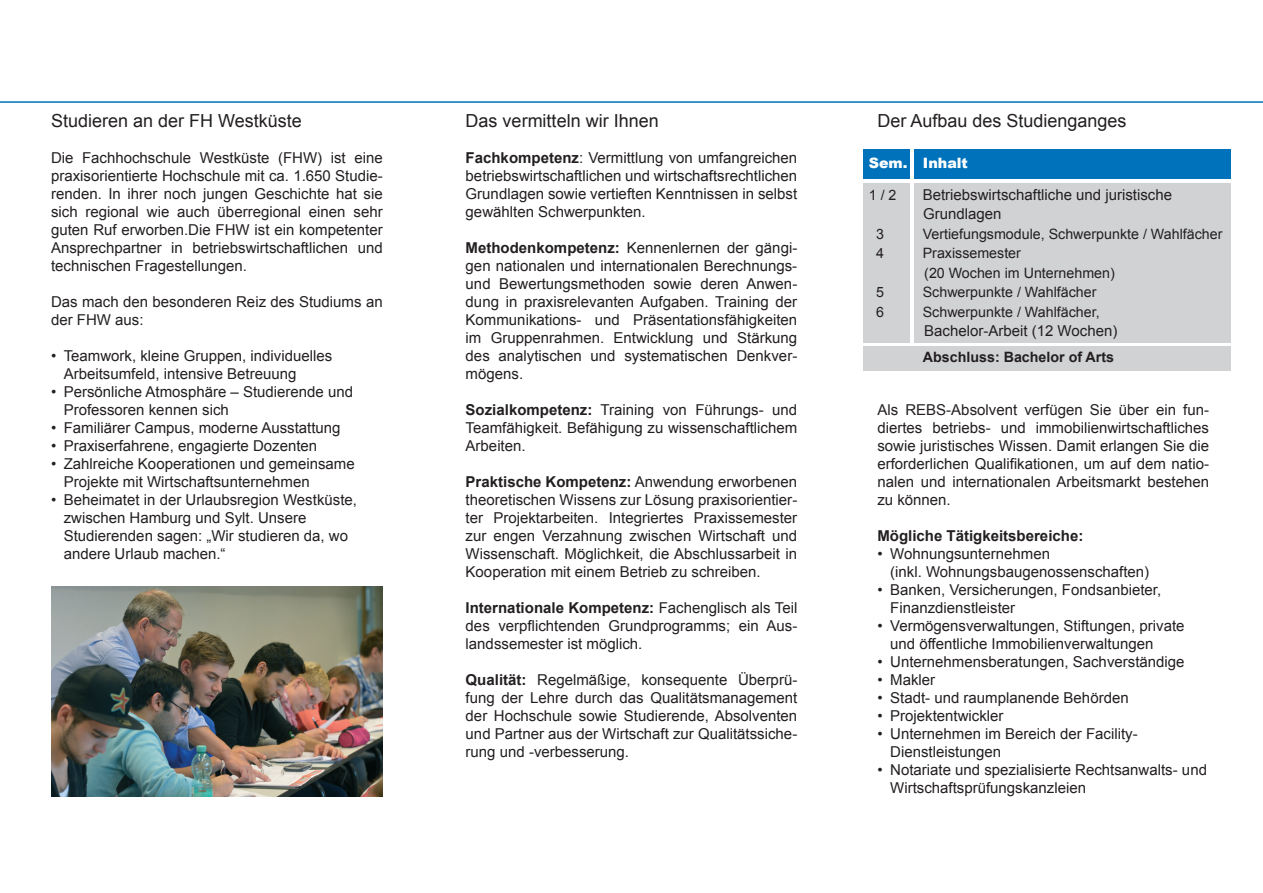
<style>
.page{position:relative;width:1263px;height:893px;background:#fff}
.page>*{position:absolute;margin:0;border:0;box-sizing:border-box;transform-origin:0 0}
.t1{font:18px "Arial";color:#231f20}
.t2{font:15px/18px "Arial";color:#231f20}
.t3{font:700 15px "Arial";color:#231f20}
.t4{font:14.25px "Arial";color:#231f20}
.t5{font:700 14.25px "Arial";color:#231f20}
.t6{font:900 14.25px "Arial";color:#fff}
.s1{font-weight:700}
</style>
<div class="page">
<hr style="left:0;top:101px;width:1263px;height:2px;background:#0072bc">
<div style="left:863px;top:150px;width:47px;height:29px;background:#0072bc"></div>
<div style="left:863px;top:346px;width:367px;height:25px;background:#d1d2d4"></div>
<div style="left:914px;top:184px;width:316px;height:159px;background:#d1d2d4"></div>
<div style="left:863px;top:184px;width:47px;height:159px;background:#d1d2d4"></div>
<div style="left:914px;top:150px;width:316px;height:29px;background:#0072bc"></div>
<img style="left:51px;top:586px;width:332px;height:210px">
<p class="t1" style="left:51px;top:109px;width:252px">Studieren an der FH Westküste</p>
<p class="t2" style="left:51px;top:149px;width:333px;text-align:justify">Die Fachhochschule Westküste (FHW) ist eine praxisorientierte Hochschule mit ca. 1.650 Studie&shy;renden. In ihrer noch jungen Geschichte hat sie sich regional wie auch überregional einen sehr guten Ruf erworben.Die FHW ist ein kompetenter Ansprechpartner in betriebswirtschaftlichen und technischen Fragestellungen.</p>
<p class="t2" style="left:51px;top:293px;width:333px">Das mach den besonderen Reiz des Studiums an der FHW aus:</p>
<p class="t2" style="left:64px;top:347px;width:270px;text-indent:-13px">• Teamwork, kleine Gruppen, individuelles<br>Arbeitsumfeld, intensive Betreuung</p>
<p class="t2" style="left:64px;top:383px;width:291px;text-indent:-13px">• Persönliche Atmosphäre – Studierende und<br>Professoren kennen sich</p>
<p class="t2" style="left:51px;top:419px;width:291px">• Familiärer Campus, moderne Ausstattung</p>
<p class="t2" style="left:51px;top:437px;width:268px">• Praxiserfahrene, engagierte Dozenten</p>
<p class="t2" style="left:64px;top:455px;width:292px;text-indent:-13px">• Zahlreiche Kooperationen und gemeinsame<br>Projekte mit Wirtschaftsunternehmen</p>
<p class="t2" style="left:64px;top:491px;width:295px;text-indent:-13px">• Beheimatet in der Urlaubsregion Westküste, zwischen Hamburg und Sylt. Unsere</p>
<p class="t2" style="left:64px;top:527px;width:286px">Studierenden sagen: „Wir studieren da, wo andere Urlaub machen.“</p>
<p class="t1" style="left:466px;top:109px;width:195px">Das vermitteln wir Ihnen</p>
<p class="t2" style="left:466px;top:149px;width:333px;text-align:justify"><span class="s1">Fachkompetenz</span>: Vermittlung von umfangreichen betriebswirtschaftlichen und wirtschaftsrechtlichen Grundlagen sowie vertieften Kenntnissen in selbst gewählten Schwerpunkten.</p>
<p class="t2" style="left:466px;top:239px;width:333px;text-align:justify"><span class="s1">Methodenkompetenz:</span> Kennenlernen der gängi&shy;gen nationalen und internationalen Berechnungs&shy;und Bewertungsmethoden sowie deren Anwen&shy;dung in praxisrelevanten Aufgaben. Training der Kommunikations- und Präsentationsfähigkeiten im Gruppenrahmen. Entwicklung und Stärkung des analytischen und systematischen Denkver&shy;mögens.</p>
<p class="t2" style="left:466px;top:401px;width:333px;text-align:justify"><span class="s1">Sozialkompetenz:</span> Training von Führungs- und Teamfähigkeit. Befähigung zu wissenschaftlichem Arbeiten.</p>
<p class="t2" style="left:466px;top:473px;width:333px;text-align:justify"><span class="s1">Praktische Kompetenz:</span> Anwendung erworbenen theoretischen Wissens zur Lösung praxisorientier&shy;ter Projektarbeiten. Integriertes Praxissemester zur engen Verzahnung zwischen Wirtschaft und Wissenschaft. Möglichkeit, die Abschlussarbeit in Kooperation mit einem Betrieb zu schreiben.</p>
<p class="t2" style="left:466px;top:599px;width:333px;text-align:justify"><span class="s1">Internationale Kompetenz:</span> Fachenglisch als Teil des verpflichtenden Grundprogramms; ein Aus&shy;landssemester ist möglich.</p>
<p class="t2" style="left:466px;top:671px;width:333px;text-align:justify"><span class="s1">Qualität:</span> Regelmäßige, konsequente Überprü&shy;fung der Lehre durch das Qualitätsmanagement der Hochschule sowie Studierende, Absolventen und Partner aus der Wirtschaft zur Qualitätssiche&shy;rung und -verbesserung.</p>
<p class="t1" style="left:877px;top:109px;width:251px">Der Aufbau des Studienganges</p>
<p class="t6" style="left:869px;top:153px;width:101px">Sem. Inhalt</p>
<p class="t4" style="left:869px;top:185px;width:29px">1 / 2</p>
<p class="t2" style="left:923px;top:186px;width:251px">Betriebswirtschaftliche und juristische</p>
<p class="t2" style="left:923px;top:205px;width:80px">Grundlagen</p>
<p class="t4" style="left:876px;top:224px;width:9px">3</p>
<p class="t4" style="left:923px;top:224px;width:301px">Vertiefungsmodule, Schwerpunkte / Wahlfächer</p>
<p class="t4" style="left:876px;top:244px;width:9px">4</p>
<p class="t4" style="left:923px;top:244px;width:100px">Praxissemester</p>
<p class="t4" style="left:924px;top:263px;width:192px">(20 Wochen im Unternehmen)</p>
<p class="t4" style="left:876px;top:283px;width:9px">5</p>
<p class="t4" style="left:923px;top:283px;width:175px">Schwerpunkte / Wahlfächer</p>
<p class="t4" style="left:876px;top:302px;width:9px">6</p>
<p class="t4" style="left:923px;top:302px;width:178px">Schwerpunkte / Wahlfächer,</p>
<p class="t2" style="left:924px;top:322px;width:195px">Bachelor-Arbeit (12 Wochen)</p>
<p class="t5" style="left:923px;top:347px;width:193px">Abschluss: Bachelor of Arts</p>
<p class="t2" style="left:877px;top:401px;width:333px;text-align:justify">Als REBS-Absolvent verfügen Sie über ein fun&shy;diertes betriebs- und immobilienwirtschaftliches sowie juristisches Wissen. Damit erlangen Sie die erforderlichen Qualifikationen, um auf dem natio&shy;nalen und internationalen Arbeitsmarkt bestehen zu können.</p>
<p class="t3" style="left:877px;top:526px;width:207px">Mögliche Tätigkeitsbereiche:</p>
<p class="t2" style="left:877px;top:545px;width:174px">• Wohnungsunternehmen</p>
<p class="t2" style="left:890px;top:563px;width:261px">(inkl. Wohnungsbaugenossenschaften)</p>
<p class="t2" style="left:877px;top:581px;width:285px">• Banken, Versicherungen, Fondsanbieter,</p>
<p class="t2" style="left:890px;top:599px;width:127px">Finanzdienstleister</p>
<p class="t2" style="left:890px;top:617px;width:296px;text-indent:-13px">• Vermögensverwaltungen, Stiftungen, private und öffentliche Immobilienverwaltungen</p>
<p class="t2" style="left:877px;top:653px;width:309px">• Unternehmensberatungen, Sachverständige</p>
<p class="t2" style="left:877px;top:671px;width:59px">• Makler</p>
<p class="t2" style="left:877px;top:689px;width:253px">• Stadt- und raumplanende Behörden</p>
<p class="t2" style="left:877px;top:707px;width:128px">• Projektentwickler</p>
<p class="t2" style="left:890px;top:725px;width:249px;text-indent:-13px">• Unternehmen im Bereich der Facility-<br>Dienstleistungen</p>
<p class="t2" style="left:890px;top:761px;width:318px;text-indent:-13px">• Notariate und spezialisierte Rechtsanwalts- und<br>Wirtschaftsprüfungskanzleien</p>
</div>
